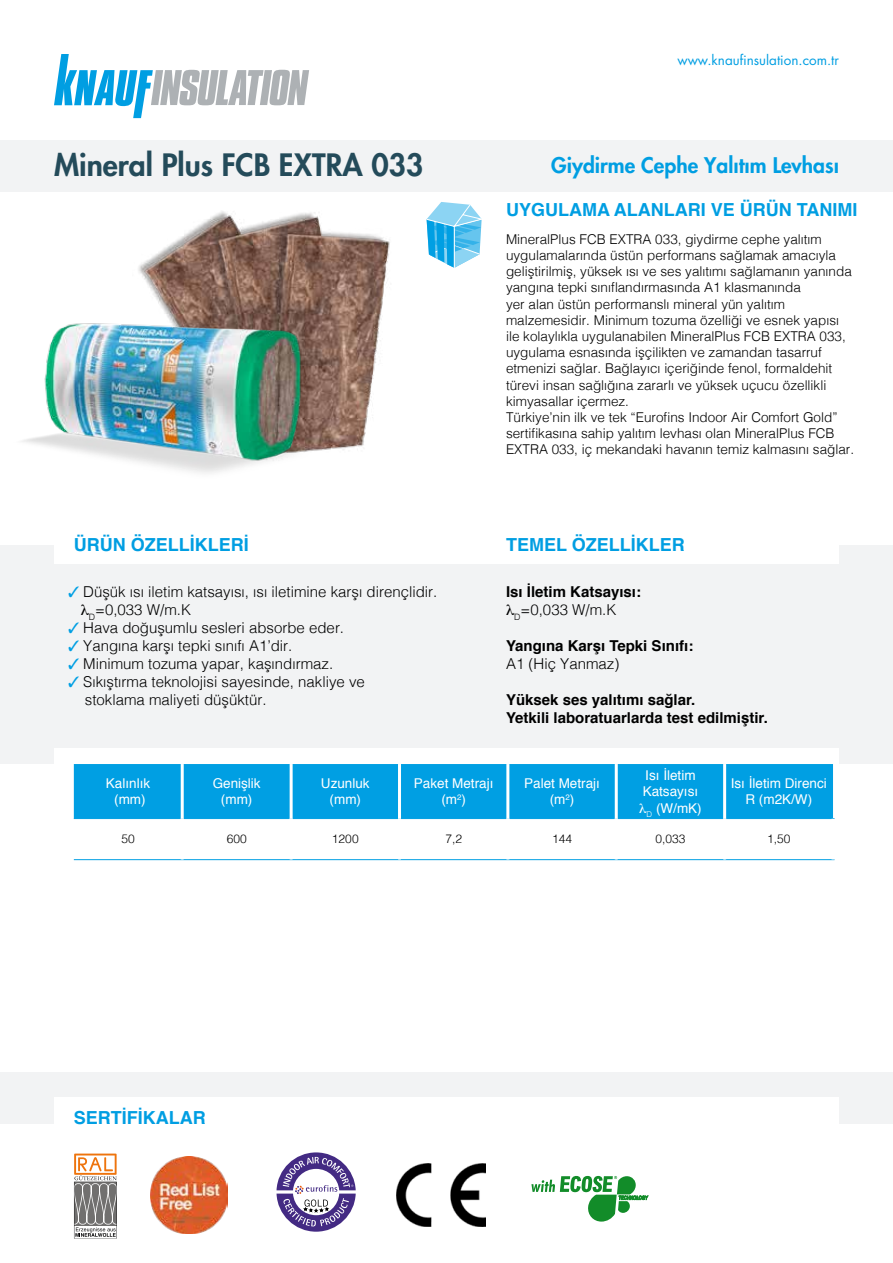
<style>
.page{position:relative;width:893px;height:1263px;background:#fff}
.page>*{position:absolute;margin:0;border:0;box-sizing:border-box;transform-origin:0 0}
.t1{font:800 30px "Futura Std";color:#244b5a}
.t2{font:800 21px "Futura";color:#009ee2}
.t3{font:700 18px "Helvetica";color:#009ee2}
.t4{font:300 15px/18px "Helvetica";color:#000}
.t5{font:700 15px/18px "Helvetica";color:#000}
.t6{font:300 13.5px/16.2px "Helvetica";color:#000}
.t7{font:13.5px/16.2px "Helvetica";color:#fff;text-align:center}
.t8{font:13.5px "Futura Std";color:#009ee2}
.t9{font:300 12px "Helvetica";color:#000}
.s1{color:#009fe3}
</style>
<div class="page">
<img style="left:133px;top:191px;width:266px;height:256px">
<div style="left:0;top:546px;width:893px;height:218px;background:#f2f3f4"></div>
<div style="left:54px;top:531px;width:785px;height:32px;background:#fff"></div>
<div style="left:54px;top:748px;width:785px;height:32px;background:#fff"></div>
<div style="left:0;top:140px;width:893px;height:51px;background:#f2f3f4"></div>
<div style="left:0;top:1072px;width:893px;height:51px;background:#f2f3f4"></div>
<svg style="left:54px;top:54px;width:255px;height:64px"></svg>
<div style="left:54px;top:1098px;width:785px;height:32px;background:#fff"></div>
<svg style="left:531px;top:1176px;width:117px;height:45px"></svg>
<svg style="left:277px;top:1152px;width:79px;height:80px"></svg>
<svg style="left:74px;top:1153px;width:43px;height:85px"></svg>
<img style="left:150px;top:1156px;width:78px;height:77px">
<div style="left:74px;top:764px;width:759px;height:54px;background:#009fe3"></div>
<hr style="left:74px;top:818px;width:107px;height:1px;background:#009fe3">
<hr style="left:184px;top:818px;width:106px;height:1px;background:#009fe3">
<hr style="left:293px;top:818px;width:105px;height:1px;background:#009fe3">
<hr style="left:401px;top:818px;width:105px;height:1px;background:#009fe3">
<hr style="left:509px;top:818px;width:106px;height:1px;background:#009fe3">
<hr style="left:618px;top:818px;width:105px;height:1px;background:#009fe3">
<hr style="left:726px;top:818px;width:108px;height:1px;background:#009fe3">
<hr style="left:74px;top:859px;width:108px;height:1px;background:#009fe3">
<hr style="left:182px;top:859px;width:109px;height:1px;background:#009fe3">
<hr style="left:291px;top:859px;width:108px;height:1px;background:#009fe3">
<hr style="left:399px;top:859px;width:109px;height:1px;background:#009fe3">
<hr style="left:508px;top:859px;width:108px;height:1px;background:#009fe3">
<hr style="left:616px;top:859px;width:109px;height:1px;background:#009fe3">
<hr style="left:725px;top:859px;width:109px;height:1px;background:#009fe3">
<hr style="left:181px;top:764px;width:3px;height:54px;background:#fff">
<hr style="left:290px;top:764px;width:3px;height:54px;background:#fff">
<hr style="left:398px;top:764px;width:3px;height:54px;background:#fff">
<hr style="left:506px;top:764px;width:3px;height:54px;background:#fff">
<hr style="left:615px;top:764px;width:3px;height:54px;background:#fff">
<hr style="left:723px;top:764px;width:3px;height:54px;background:#fff">
<img style="left:397px;top:1164px;width:88px;height:63px">
<img style="left:22px;top:277px;width:334px;height:196px">
<svg style="left:426px;top:202px;width:56px;height:66px"></svg>
<h1 class="t1" style="left:54px;top:146px;width:371px">Mineral Plus FCB EXTRA 033</h1>
<p class="t8" style="left:677px;top:52px;width:163px">www.knaufinsulation.com.tr</p>
<h2 class="t2" style="left:551px;top:151px;width:289px">Giydirme Cephe Yalıtım Levhası</h2>
<h3 class="t3" style="left:506px;top:195px;width:353px">UYGULAMA ALANLARI VE ÜRÜN TANIMI</h3>
<p class="t6" style="left:506px;top:230px;width:350px">MineralPlus FCB EXTRA 033, giydirme cephe yalıtım uygulamalarında üstün performans sağlamak amacıyla geliştirilmiş, yüksek ısı ve ses yalıtımı sağlamanın yanında yangına tepki sınıflandırmasında A1 klasmanında<br>yer alan üstün performanslı mineral yün yalıtım malzemesidir. Minimum tozuma özelliği ve esnek yapısı ile kolaylıkla uygulanabilen MineralPlus FCB EXTRA 033, uygulama esnasında işçilikten ve zamandan tasarruf etmenizi sağlar. Bağlayıcı içeriğinde fenol, formaldehit türevi insan sağlığına zararlı ve yüksek uçucu özellikli kimyasallar içermez.<br>Türkiye’nin ilk ve tek “Eurofins Indoor Air Comfort Gold” sertifikasına sahip yalıtım levhası olan MineralPlus FCB EXTRA 033, iç mekandaki havanın temiz kalmasını sağlar.</p>
<h3 class="t3" style="left:74px;top:530px;width:176px">ÜRÜN ÖZELLİKLERİ</h3>
<h3 class="t3" style="left:506px;top:530px;width:180px">TEMEL ÖZELLİKLER</h3>
<p class="t4" style="left:68px;top:581px;width:371px"><span class="s1">✓</span> Düşük ısı iletim katsayısı, ısı iletimine karşı dirençlidir.</p>
<p class="t4" style="left:81px;top:599px;width:112px">●<sub>D</sub>=0,033 W/m.K</p>
<p class="t4" style="left:68px;top:617px;width:277px"><span class="s1">✓</span> Hava doğuşumlu sesleri absorbe eder.</p>
<p class="t4" style="left:68px;top:635px;width:226px"><span class="s1">✓</span> Yangına karşı tepki sınıfı A1’dir.</p>
<p class="t4" style="left:68px;top:653px;width:267px"><span class="s1">✓</span> Minimum tozuma yapar, kaşındırmaz.</p>
<p class="t4" style="left:85px;top:671px;width:282px;text-indent:-17px"><span class="s1">✓</span> Sıkıştırma teknolojisi sayesinde, nakliye ve stoklama maliyeti düşüktür.</p>
<p class="t5" style="left:506px;top:582px;width:137px">Isı İletim Katsayısı:</p>
<p class="t4" style="left:506px;top:599px;width:112px">●<sub>D</sub>=0,033 W/m.K</p>
<p class="t5" style="left:506px;top:636px;width:189px">Yangına Karşı Tepki Sınıfı:</p>
<p class="t4" style="left:506px;top:653px;width:115px">A1 (Hiç Yanmaz)</p>
<p class="t5" style="left:506px;top:690px;width:263px">Yüksek ses yalıtımı sağlar.<br>Yetkili laboratuarlarda test edilmiştir.</p>
<p class="t7" style="left:106px;top:776px;width:46px">Kalınlık (mm)</p>
<p class="t7" style="left:213px;top:776px;width:50px">Genişlik (mm)</p>
<p class="t7" style="left:321px;top:776px;width:50px">Uzunluk (mm)</p>
<p class="t7" style="left:414px;top:776px;width:81px">Paket Metrajı (m<sup>2</sup>)</p>
<p class="t7" style="left:524px;top:776px;width:77px">Palet Metrajı (m<sup>2</sup>)</p>
<p class="t7" style="left:643px;top:768px;width:57px;text-align:left">Isı İletim<br>Katsayısı</p>
<p class="t7" style="left:639px;top:800px;width:64px">●<sub>D</sub> (W/mK)</p>
<p class="t7" style="left:731px;top:776px;width:98px">Isı İletim Direnci<br>R (m2K/W)</p>
<p class="t9" style="left:121px;top:829px;width:15px">50</p>
<p class="t9" style="left:227px;top:829px;width:22px">600</p>
<p class="t9" style="left:332px;top:829px;width:28px">1200</p>
<p class="t9" style="left:445px;top:829px;width:18px">7,2</p>
<p class="t9" style="left:552px;top:829px;width:22px">144</p>
<p class="t9" style="left:655px;top:829px;width:32px">0,033</p>
<p class="t9" style="left:767px;top:829px;width:25px">1,50</p>
<h3 class="t3" style="left:74px;top:1103px;width:133px">SERTİFİKALAR</h3>
</div>
